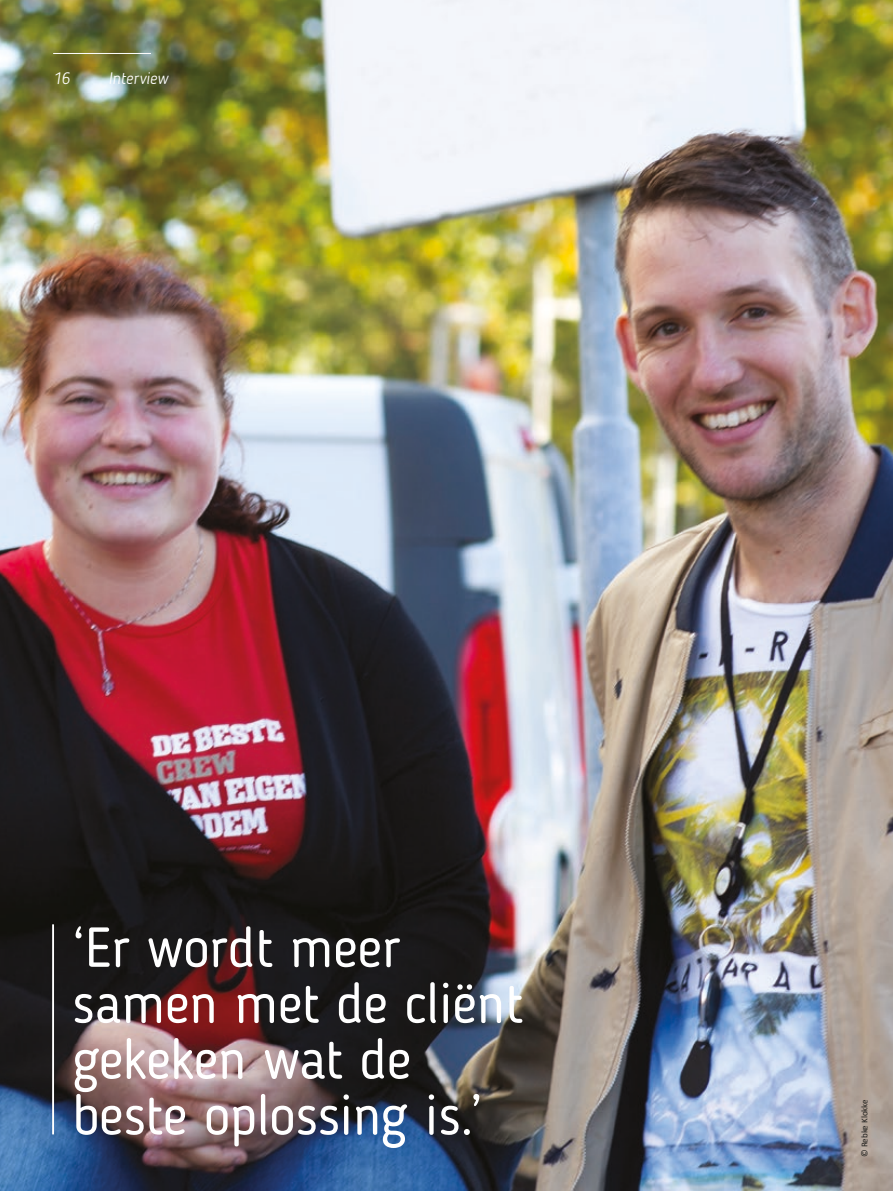
<style>
.page{position:relative;width:893px;height:1191px;background:#fff}
.page>*{position:absolute;margin:0;border:0;box-sizing:border-box;transform-origin:0 0}
.t1{font:55.8px/55.8px "Blogger Sans";color:#fff}
.t2{font:italic 300 16.5px "Blogger Sans";color:#fff}
.t3{font:9px "Calibri";color:#1d1d1b}
</style>
<div class="page">
<img style="left:0;top:0;width:893px;height:1191px">
<hr style="left:52px;top:924px;width:2px;height:210px;background:#fff">
<hr style="left:53px;top:53px;width:98px;height:1px;background:#fff">
<p class="t2" style="left:53px;top:69px;width:18px">16</p>
<p class="t2" style="left:108px;top:69px;width:61px">Interview</p>
<p class="t1" style="left:72px;top:919px;width:453px">‘Er wordt meer samen met de cliënt gekeken wat de beste oplossing is.’</p>
<p class="t3" style="left:859px;top:1157px;width:59px;rotate:-90deg">© Rebke Klokke</p>
</div>
